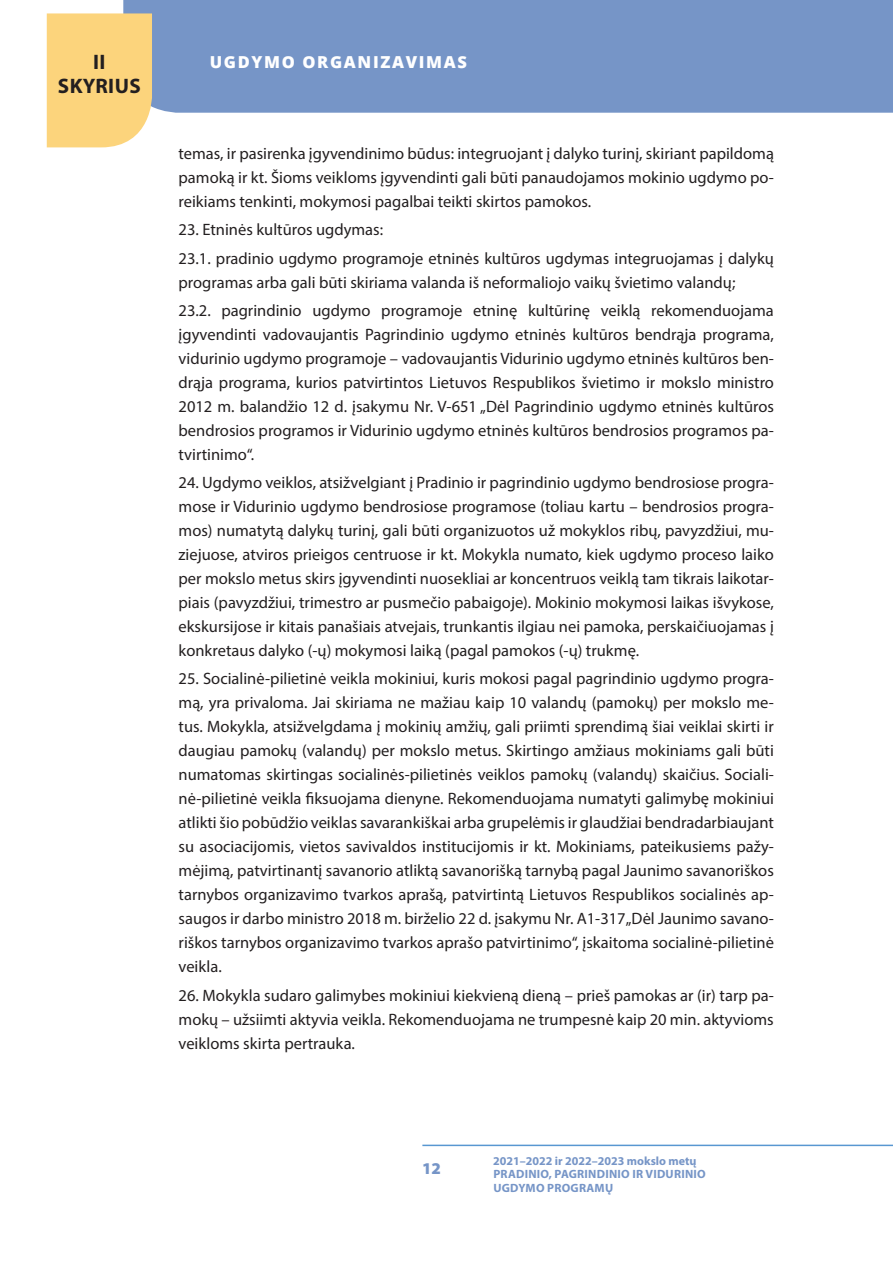
<style>
.page{position:relative;width:893px;height:1263px;background:#fff}
.page>*{position:absolute;margin:0;border:0;box-sizing:border-box;transform-origin:0 0}
.t1{font:700 21px "Myriad Pro";letter-spacing:.02em;color:#231f20}
.TEKSTAS{font:16.5px/24px "Myriad Pro";color:#231f20;text-align:justify}
.t2{font:800 16.5px "Open Sans";letter-spacing:.1em;color:#fff}
.t3{font:900 16.5px "Myriad Pro";color:#7695c7}
.t4{font:700 12px/13.5px "Myriad Pro";letter-spacing:.02em;color:#7695c7}
</style>
<div class="page">
<div style="left:123px;top:0;width:770px;height:113px;background:#7695c7"></div>
<hr style="left:422px;top:1144px;width:471px;height:2px;background:#5897d1">
<div style="left:47px;top:13px;width:105px;height:134px;background:#fcd47c"></div>
<p class="t1" style="left:93px;top:48px;width:14px">II</p>
<p class="t2" style="left:210px;top:49px;width:259px">UGDYMO ORGANIZAVIMAS</p>
<p class="t1" style="left:58px;top:72px;width:84px">SKYRIUS</p>
<p class="TEKSTAS" style="left:179px;top:141px;width:597px">temas, ir pasirenka įgyvendinimo būdus: integruojant į dalyko turinį, skiriant papildomą pamoką ir kt. Šioms veikloms įgyvendinti gali būti panaudojamos mokinio ugdymo po&shy;reikiams tenkinti, mokymosi pagalbai teikti skirtos pamokos.</p>
<p class="TEKSTAS" style="left:179px;top:218px;width:206px">23. Etninės kultūros ugdymas:</p>
<p class="TEKSTAS" style="left:179px;top:246px;width:597px">23.1. pradinio ugdymo programoje etninės kultūros ugdymas integruojamas į dalykų programas arba gali būti skiriama valanda iš neformaliojo vaikų švietimo valandų;</p>
<p class="TEKSTAS" style="left:179px;top:298px;width:597px">23.2. pagrindinio ugdymo programoje etninę kultūrinę veiklą rekomenduojama įgyvendinti vadovaujantis Pagrindinio ugdymo etninės kultūros bendrąja programa, vidurinio ugdymo programoje – vadovaujantis Vidurinio ugdymo etninės kultūros ben&shy;drąja programa, kurios patvirtintos Lietuvos Respublikos švietimo ir mokslo ministro 2012 m. balandžio 12 d. įsakymu Nr. V-651 „Dėl Pagrindinio ugdymo etninės kultūros bendrosios programos ir Vidurinio ugdymo etninės kultūros bendrosios programos pa&shy;tvirtinimo“.</p>
<p class="TEKSTAS" style="left:179px;top:470px;width:597px">24. Ugdymo veiklos, atsižvelgiant į Pradinio ir pagrindinio ugdymo bendrosiose progra&shy;mose ir Vidurinio ugdymo bendrosiose programose (toliau kartu – bendrosios progra&shy;mos) numatytą dalykų turinį, gali būti organizuotos už mokyklos ribų, pavyzdžiui, mu&shy;ziejuose, atviros prieigos centruose ir kt. Mokykla numato, kiek ugdymo proceso laiko per mokslo metus skirs įgyvendinti nuosekliai ar koncentruos veiklą tam tikrais laikotar&shy;piais (pavyzdžiui, trimestro ar pusmečio pabaigoje). Mokinio mokymosi laikas išvykose, ekskursijose ir kitais panašiais atvejais, trunkantis ilgiau nei pamoka, perskaičiuojamas į konkretaus dalyko (-ų) mokymosi laiką (pagal pamokos (-ų) trukmę.</p>
<p class="TEKSTAS" style="left:179px;top:667px;width:597px">25. Socialinė-pilietinė veikla mokiniui, kuris mokosi pagal pagrindinio ugdymo progra&shy;mą, yra privaloma. Jai skiriama ne mažiau kaip 10 valandų (pamokų) per mokslo me&shy;tus. Mokykla, atsižvelgdama į mokinių amžių, gali priimti sprendimą šiai veiklai skirti ir daugiau pamokų (valandų) per mokslo metus. Skirtingo amžiaus mokiniams gali būti numatomas skirtingas socialinės-pilietinės veiklos pamokų (valandų) skaičius. Sociali&shy;nė-pilietinė veikla fiksuojama dienyne. Rekomenduojama numatyti galimybę mokiniui atlikti šio pobūdžio veiklas savarankiškai arba grupelėmis ir glaudžiai bendradarbiaujant su asociacijomis, vietos savivaldos institucijomis ir kt. Mokiniams, pateikusiems pažy&shy;mėjimą, patvirtinantį savanorio atliktą savanorišką tarnybą pagal Jaunimo savanoriškos tarnybos organizavimo tvarkos aprašą, patvirtintą Lietuvos Respublikos socialinės ap&shy;saugos ir darbo ministro 2018 m. birželio 22 d. įsakymu Nr. A1-317„Dėl Jaunimo savano&shy;riškos tarnybos organizavimo tvarkos aprašo patvirtinimo“, įskaitoma socialinė-pilietinė veikla.</p>
<p class="TEKSTAS" style="left:179px;top:983px;width:597px">26. Mokykla sudaro galimybes mokiniui kiekvieną dieną – prieš pamokas ar (ir) tarp pa&shy;mokų – užsiimti aktyvia veikla. Rekomenduojama ne trumpesnė kaip 20 min. aktyvioms veikloms skirta pertrauka.</p>
<p class="t3" style="left:422px;top:1159px;width:20px">12</p>
<p class="t4" style="left:493px;top:1153px;width:214px">2021–2022 ir 2022–2023 mokslo metų<br>PRADINIO, PAGRINDINIO IR VIDURINIO<br>UGDYMO PROGRAMŲ</p>
</div>
